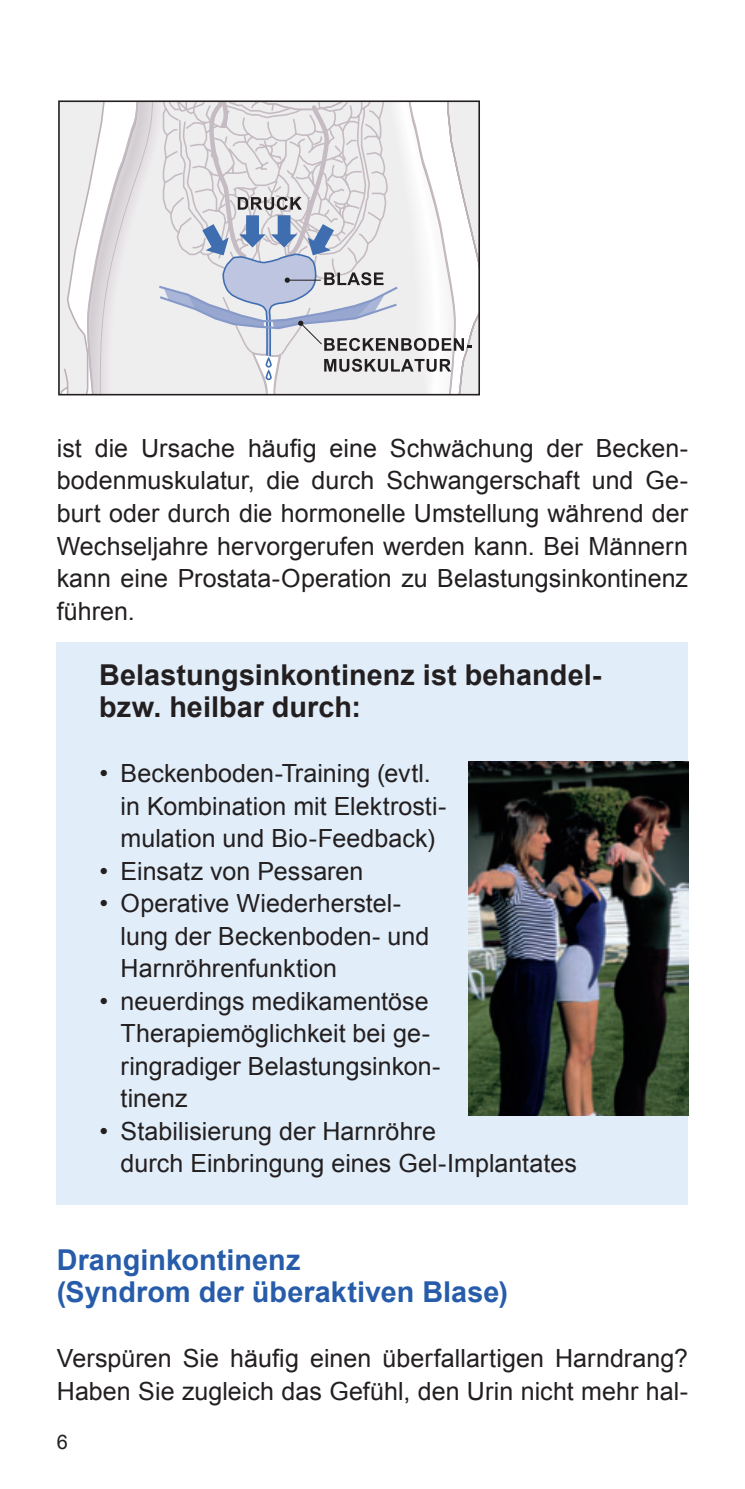
<style>
.page{position:relative;width:745px;height:1489px;background:#fff}
.page>*{position:absolute;margin:0;border:0;box-sizing:border-box;transform-origin:0 0}
.t1{font:700 28.75px/32.5px "Arial";color:#231f20}
.t2{font:700 28.75px/32.5px "Arial";color:#275caa}
.t3{font:25px/32.5px "Arial";color:#231f20}
.t4{font:20px "Arial";color:#231f20}
</style>
<div class="page">
<div style="left:57px;top:642px;width:630px;height:562px;background:#e1edf8"></div>
<img style="left:468px;top:761px;width:219px;height:354px">
<svg style="left:59px;top:101px;width:420px;height:293px"></svg>
<p class="t3" style="left:57px;top:432px;width:632px;text-align:justify">ist die Ursache häufig eine Schwächung der Becken&shy;bodenmuskulatur, die durch Schwangerschaft und Ge&shy;burt oder durch die hormonelle Umstellung während der Wechseljahre hervorgerufen werden kann. Bei Männern kann eine Prostata-Operation zu Belastungsinkontinenz führen.</p>
<p class="t1" style="left:99px;top:658px;width:503px">Belastungsinkontinenz ist behandel&shy;bzw. heilbar durch:</p>
<p class="t3" style="left:120px;top:757px;width:327px;text-indent:-21px">• Beckenboden-Training (evtl. in Kombination mit Elektrosti&shy;mulation und Bio-Feedback)</p>
<p class="t3" style="left:99px;top:854px;width:265px">• Einsatz von Pessaren</p>
<p class="t3" style="left:120px;top:887px;width:310px;text-indent:-21px">• Operative Wiederherstel&shy;lung der Becken boden- und<br>Harnröhren funktion</p>
<p class="t3" style="left:120px;top:984px;width:321px;text-indent:-21px">• neuerdings medikamentöse<br>Therapiemöglichkeit bei ge&shy;ringradiger Belastungsinkon&shy;tinenz</p>
<p class="t3" style="left:120px;top:1114px;width:457px;text-indent:-21px">• Stabilisierung der Harnröhre<br>durch Einbringung eines Gel-Implantates</p>
<p class="t2" style="left:57px;top:1243px;width:452px">Dranginkontinenz<br>(Syndrom der überaktiven Blase)</p>
<p class="t3" style="left:57px;top:1342px;width:632px">Verspüren Sie häufig einen überfallartigen Harndrang?<br>Haben Sie zugleich das Gefühl, den Urin nicht mehr hal-</p>
<p class="t4" style="left:57px;top:1430px;width:13px">6</p>
</div>
